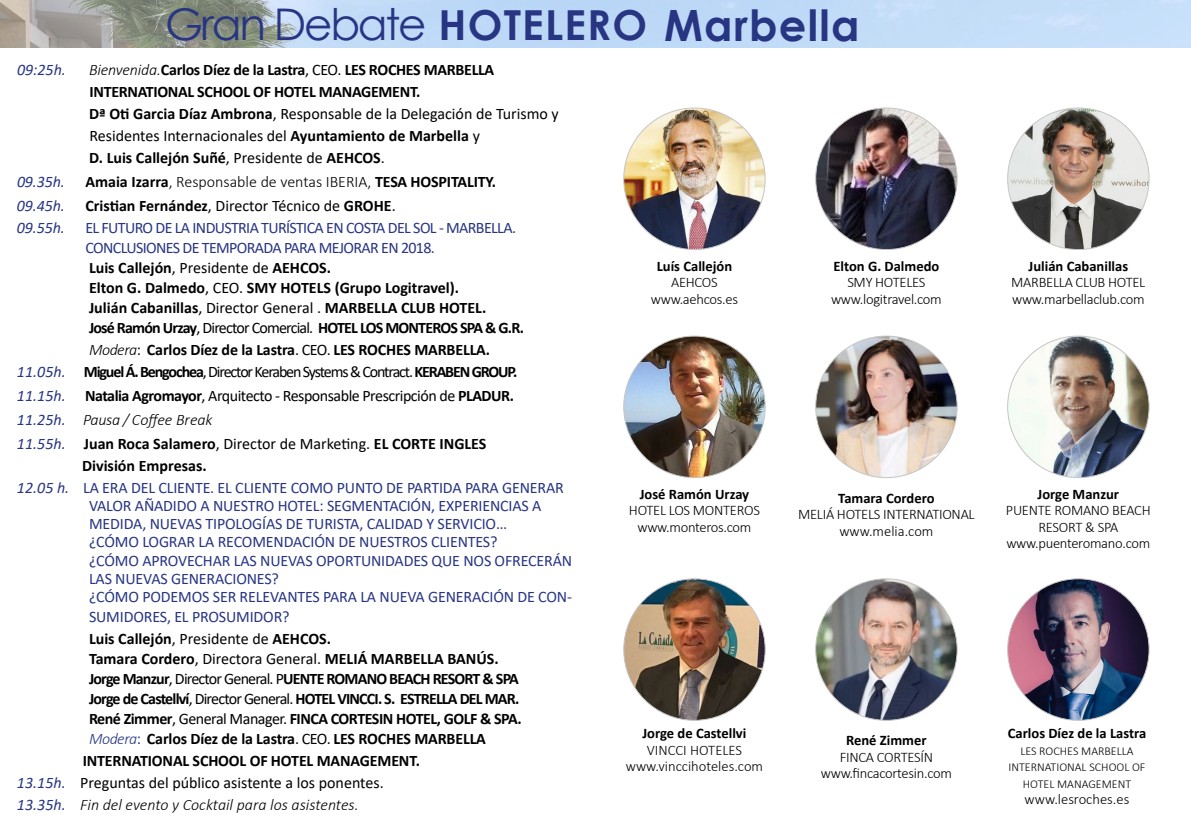
<style>
.page{position:relative;width:1191px;height:840px;background:#fff}
.page>*{position:absolute;margin:0;border:0;box-sizing:border-box;transform-origin:0 0}
.t1{font:43.6px "Century Gothic";letter-spacing:-.05em;color:#283583}
.t2{font:700 16px/22px "Calibri";letter-spacing:-.02em;color:#000}
.t3{font:16px/18px "Calibri";letter-spacing:-.01em;color:#283583}
.t4{font:700 16px/20px "Calibri";color:#000}
.t5{font:16px/24px "Calibri";letter-spacing:-.015em;color:#000}
.t6{font:italic 16px "Calibri";letter-spacing:-.01em;color:#283583}
.t7{font:300 14.6px/16.4px "Calibri";letter-spacing:-.02em;color:#000;text-align:center}
.t8{font:700 14.6px "Calibri";color:#000}
.t9{font:300 14.6px/16.4px "Calibri";color:#000;text-align:center}
.t10{font:300 12px/16.4px "Calibri";color:#000;text-align:center}
.s1{font-weight:700;font-size:41.4px}
.s2{font-weight:700;font-size:43px}
.s3{font-weight:300;font-style:italic}
.s4{font-weight:400}
.s5{font-weight:300}
.s6{font-weight:400;color:#283583}
.s7{font-weight:400;font-style:italic;color:#283583}
.s8{font-style:italic;color:#283583}
.s9{font-weight:700}
.s10{font-weight:700;color:#000}
.s11{font-style:italic}
.s12{color:#000}
.s13{font-weight:300;font-style:italic;color:#283583}
</style>
<div class="page">
<img style="left:815px;top:336px;width:142px;height:141px;border-radius:71px">
<img style="left:815px;top:578px;width:142px;height:142px;border-radius:71px">
<img style="left:1007px;top:108px;width:142px;height:141px;border-radius:71px">
<img style="left:1007px;top:336px;width:142px;height:141px;border-radius:71px">
<img style="left:815px;top:108px;width:142px;height:141px;border-radius:71px">
<img style="left:624px;top:578px;width:141px;height:142px;border-radius:71px">
<img style="left:1007px;top:578px;width:142px;height:142px;border-radius:71px">
<img style="left:624px;top:108px;width:141px;height:141px;border-radius:71px">
<img style="left:624px;top:336px;width:141px;height:141px;border-radius:71px">
<img style="left:0;top:0;width:1191px;height:47px">
<h1 class="t1" style="left:165px;top:-6px;width:696px">Gran Debate <span class="s1">HOTELERO</span> <span class="s2">Marbella</span></h1>
<p class="t6" style="left:17px;top:58px;width:50px">09:25h.</p>
<p class="t2" style="left:89px;top:58px;width:471px"><span class="s3">Bienvenida.</span>Carlos Díez de la Lastra<span class="s4">, CEO.</span> LES ROCHES MARBELLA INTERNATIONAL SCHOOL OF HOTEL MANAGEMENT.<br>Dª Oti Garcia Díaz Ambrona<span class="s4">, Responsable de la Delegación de Turismo y Residentes Internacionales del</span> Ayuntamiento de Marbella <span class="s4">y<br></span>D. Luis Callejón Suñé<span class="s4">, Presidente de</span> AEHCOS<span class="s4">.</span></p>
<p class="t6" style="left:17px;top:170px;width:49px">09.35h.</p>
<p class="t2" style="left:85px;top:170px;width:412px">Amaia Izarra<span class="s5">, Responsable de ventas IBERIA,</span> TESA HOSPITALITY.</p>
<p class="t6" style="left:17px;top:194px;width:49px">09.45h.</p>
<p class="t4" style="left:85px;top:195px;width:312px">Cristian Fernández<span class="s4">, Director Técnico de</span> GROHE<span class="s4">.</span></p>
<p class="t6" style="left:17px;top:216px;width:49px">09.55h.</p>
<p class="t4" style="left:85px;top:217px;width:440px"><span class="s6">EL FUTURO DE LA INDUSTRIA TURÍSTICA EN COSTA DEL SOL - MARBELLA.<br>CONCLUSIONES DE TEMPORADA PARA MEJORAR EN 2018.<br></span>Luis Callejón<span class="s4">, Presidente de</span> AEHCOS.<br>Elton G. Dalmedo<span class="s4">, CEO.</span> SMY HOTELS (Grupo Logitravel).<br>Julián Cabanillas<span class="s4">, Director General .</span> MARBELLA CLUB HOTEL.<br>José Ramón Urzay<span class="s4">, Director Comercial.</span> HOTEL LOS MONTEROS SPA &amp; G.R.</p>
<p class="t2" style="left:17px;top:338px;width:502px;text-indent:72px"><span class="s3">Modera</span><span class="s4">:</span> Carlos Díez de la Lastra<span class="s4">. CEO.</span> LES ROCHES MARBELLA.<br><span class="s7">11.05h.</span> Miguel Á. Bengochea<span class="s4">, Director Keraben Systems &amp; Contract.</span> KERABEN GROUP.</p>
<p class="t5" style="left:17px;top:383px;width:498px"><span class="s8">11.15h.</span> <span class="s9">Natalia Agromayor</span>, Arquitecto - Responsable Prescripción de <span class="s9">PLADUR.<br></span><span class="s8">11.25h.</span> <span class="s3">Pausa / Coffee Break<br></span><span class="s8">11.55h.</span> <span class="s9">Juan Roca Salamero</span>, Director de Marketing. <span class="s9">EL CORTE INGLES</span></p>
<p class="t3" style="left:17px;top:454px;width:548px;line-height:22px;text-indent:65px"><span class="s10">División Empresas.<br></span><span class="s11">12.05 h.</span> LA ERA DEL CLIENTE. EL CLIENTE COMO PUNTO DE PARTIDA PARA GENERAR</p>
<p class="t3" style="left:89px;top:496px;width:485px">VALOR AÑADIDO A NUESTRO HOTEL: SEGMENTACIÓN, EXPERIENCIAS A MEDIDA, NUEVAS TIPOLOGÍAS DE TURISTA, CALIDAD Y SERVICIO…<br>¿CÓMO LOGRAR LA RECOMENDACIÓN DE NUESTROS CLIENTES?<br>¿CÓMO APROVECHAR LAS NUEVAS OPORTUNIDADES QUE NOS OFRECERÁN LAS NUEVAS GENERACIONES?<br>¿CÓMO PODEMOS SER RELEVANTES PARA LA NUEVA GENERACIÓN DE CON-</p>
<p class="t3" style="left:89px;top:604px;width:243px;line-height:22px">SUMIDORES, EL PROSUMIDOR?<br><span class="s10">Luis Callejón</span><span class="s12">, Presidente de</span> <span class="s10">AEHCOS.</span></p>
<p class="t2" style="left:89px;top:647px;width:434px;line-height:20px">Tamara Cordero<span class="s4">, Directora General.</span> MELIÁ MARBELLA BANÚS.<br>Jorge Manzur<span class="s4">, Director General. P</span>UENTE ROMANO BEACH RESORT &amp; SPA Jorge de Castellví<span class="s4">, Director General.</span> HOTEL VINCCI. S. ESTRELLA DEL MAR.<br>René Zimmer<span class="s4">, General Manager.</span> FINCA CORTESIN HOTEL, GOLF &amp; SPA.<br><span class="s13">Modera</span><span class="s6">:</span> Carlos Díez de la Lastra<span class="s4">. CEO.</span> LES ROCHES MARBELLA</p>
<p class="t5" style="left:17px;top:748px;width:404px;line-height:22px;text-indent:66px"><span class="s9">INTERNATIONAL SCHOOL OF HOTEL MANAGEMENT.<br></span><span class="s8">13.15h.</span> Preguntas del público asistente a los ponentes.<br><span class="s8">13.35h.</span> <span class="s3">Fin del evento y Cocktail para los asistentes.</span></p>
<p class="t8" style="left:656px;top:255px;width:77px">Luís Callejón</p>
<p class="t7" style="left:651px;top:274px;width:89px">AEHCOS www.aehcos.es</p>
<p class="t8" style="left:833px;top:255px;width:107px">Elton G. Dalmedo</p>
<p class="t7" style="left:831px;top:274px;width:112px">SMY HOTELES www.logitravel.com</p>
<p class="t8" style="left:639px;top:483px;width:111px">José Ramón Urzay</p>
<p class="t7" style="left:629px;top:502px;width:133px">HOTEL LOS MONTEROS www.monteros.com</p>
<p class="t8" style="left:838px;top:487px;width:98px">Tamara Cordero</p>
<p class="t7" style="left:798px;top:505px;width:178px">MELIÁ HOTELS INTERNATIONAL www.melia.com</p>
<p class="t8" style="left:642px;top:722px;width:105px">Jorge de Castellvi</p>
<p class="t9" style="left:626px;top:741px;width:139px">VINCCI HOTELES www.vinccihoteles.com</p>
<p class="t8" style="left:846px;top:729px;width:82px">René Zimmer</p>
<p class="t7" style="left:821px;top:748px;width:133px">FINCA CORTESÍN www.fincacortesin.com</p>
<p class="t8" style="left:1028px;top:255px;width:101px">Julián Cabanillas</p>
<p class="t7" style="left:1011px;top:274px;width:136px;text-align:left">MARBELLA CLUB HOTEL www.marbellaclub.com</p>
<p class="t8" style="left:1037px;top:483px;width:83px">Jorge Manzur</p>
<p class="t7" style="left:1006px;top:502px;width:146px">PUENTE ROMANO BEACH<br>RESORT &amp; SPA www.puenteromano.com</p>
<p class="t8" style="left:1007px;top:722px;width:140px">Carlos Díez de la Lastra</p>
<p class="t10" style="left:1008px;top:742px;width:138px">LES ROCHES MARBELLA<br>INTERNATIONAL SCHOOL OF<br>HOTEL MANAGEMENT</p>
<p class="t9" style="left:1024px;top:790px;width:106px">www.lesroches.es</p>
</div>
